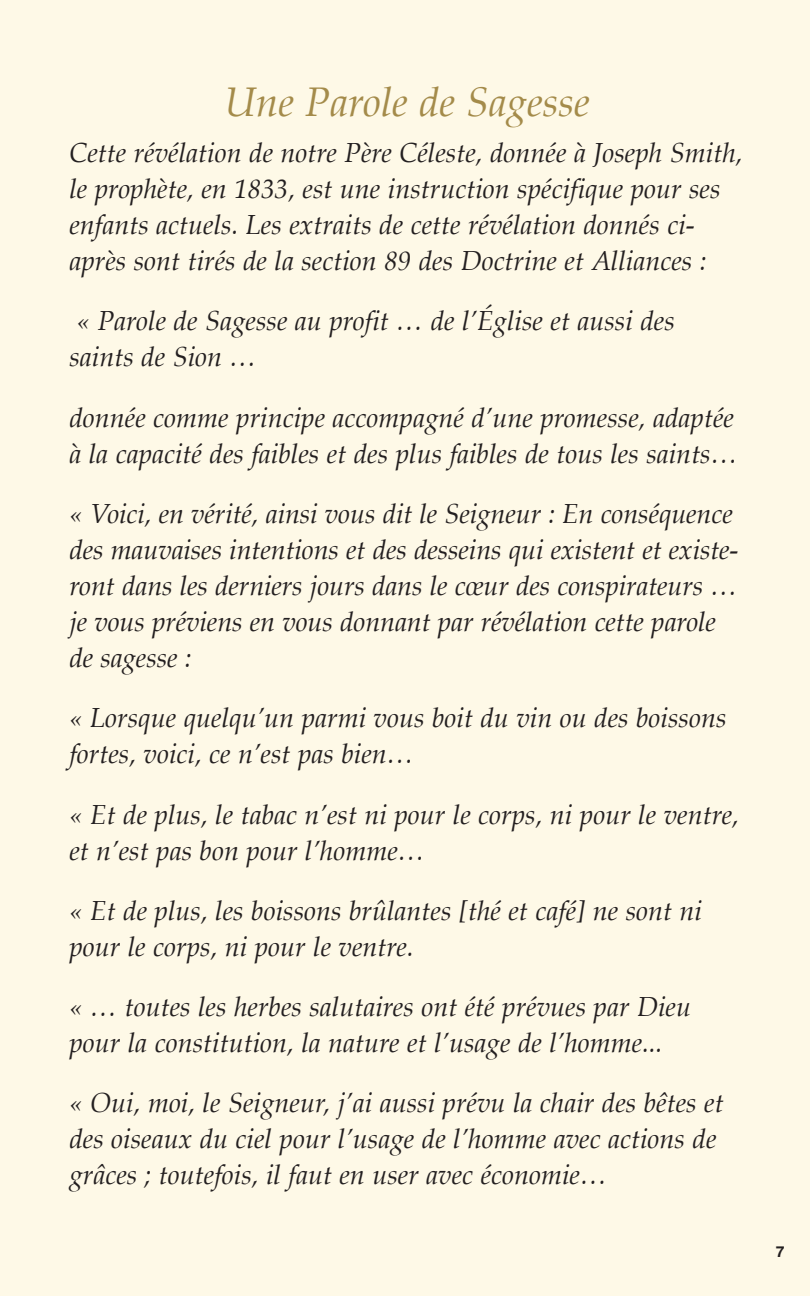
<style>
.page{position:relative;width:810px;height:1296px;background:#fef9e7}
.page>*{position:absolute;margin:0;border:0;box-sizing:border-box;transform-origin:0 0}
.t1{font:italic 40.5px "Palatino";color:#a48b4a}
.t2{font:italic 27px/36px "Palatino";color:#231f20}
.t3{font:700 15.75px "Swiss 721 BT";color:#231f20}
</style>
<div class="page">
<h1 class="t1" style="left:224px;top:68px;width:367px">Une Parole de Sagesse</h1>
<p class="t2" style="left:69px;top:135px;width:675px">Cette révélation de notre Père Céleste, donnée à Joseph Smith, le prophète, en 1833, est une instruction spécifique pour ses enfants actuels. Les extraits de cette révélation donnés ci&shy;après sont tirés de la section 89 des Doctrine et Alliances :</p>
<p class="t2" style="left:69px;top:303px;width:607px">« Parole de Sagesse au profit … de l’Église et aussi des saints de Sion …</p>
<p class="t2" style="left:69px;top:399px;width:670px">donnée comme principe accompagné d’une promesse, adaptée à la capacité des faibles et des plus faibles de tous les saints…</p>
<p class="t2" style="left:69px;top:495px;width:671px">« Voici, en vérité, ainsi vous dit le Seigneur : En conséquence des mauvaises intentions et des desseins qui existent et existe&shy;ront dans les derniers jours dans le cœur des conspirateurs … je vous préviens en vous donnant par révélation cette parole de sagesse :</p>
<p class="t2" style="left:69px;top:700px;width:659px">« Lorsque quelqu’un parmi vous boit du vin ou des boissons fortes, voici, ce n’est pas bien…</p>
<p class="t2" style="left:69px;top:796px;width:671px">« Et de plus, le tabac n’est ni pour le corps, ni pour le ventre, et n’est pas bon pour l’homme…</p>
<p class="t2" style="left:69px;top:892px;width:634px">« Et de plus, les boissons brûlantes [thé et café] ne sont ni pour le corps, ni pour le ventre.</p>
<p class="t2" style="left:69px;top:988px;width:623px">« … toutes les herbes salutaires ont été prévues par Dieu pour la constitution, la nature et l’usage de l’homme...</p>
<p class="t2" style="left:69px;top:1085px;width:656px">« Oui, moi, le Seigneur, j’ai aussi prévu la chair des bêtes et des oiseaux du ciel pour l’usage de l’homme avec actions de grâces ; toutefois, il faut en user avec économie…</p>
<p class="t3" style="left:776px;top:1242px;width:10px">7</p>
</div>
